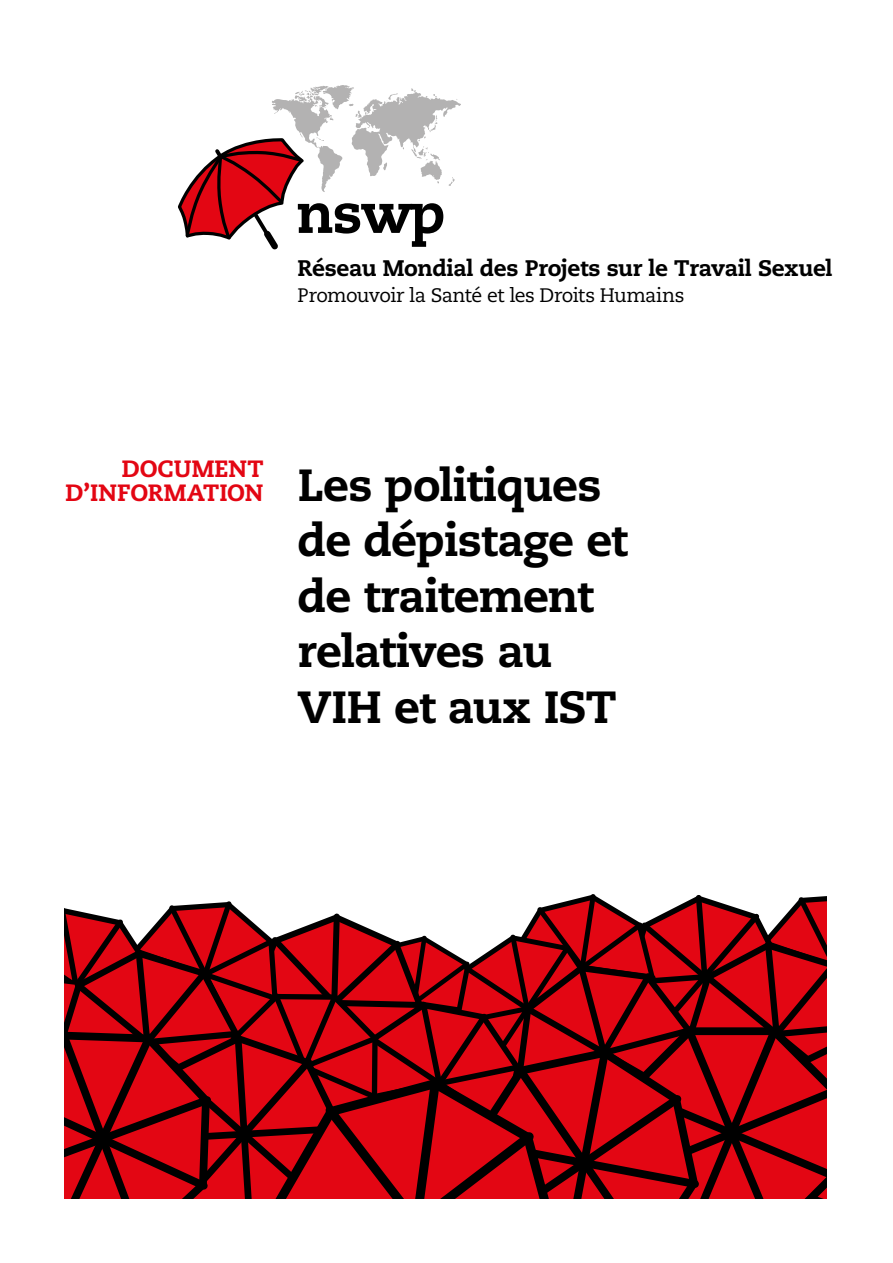
<style>
.page{position:relative;width:893px;height:1263px;background:#fff}
.page>*{position:absolute;margin:0;border:0;box-sizing:border-box;transform-origin:0 0}
.t1{font:800 45px/55.5px "Caecilia LT";letter-spacing:-.02em;color:#000}
.t2{font:800 23.55px/24px "Caecilia LT";color:#e30613;text-align:right}
.t3{font:800 22.5px "Caecilia LT";letter-spacing:-.015em;color:#000}
.t4{font:19.5px "Caecilia LT";letter-spacing:-.025em;color:#000}
</style>
<div class="page">
<svg style="left:178px;top:85px;width:283px;height:165px"></svg>
<svg style="left:64px;top:894px;width:763px;height:305px;background:#a91921"></svg>
<p class="t3" style="left:298px;top:254px;width:536px">Réseau Mondial des Projets sur le Travail Sexuel</p>
<p class="t4" style="left:298px;top:284px;width:388px">Promouvoir la Santé et les Droits Humains</p>
<p class="t2" style="left:65px;top:456px;width:200px">DOCUMENT<br>D’INFORMATION</p>
<p class="t1" style="left:298px;top:457px;width:331px">Les politiques de dépistage et de traitement relatives au<br>VIH et aux IST</p>
</div>
